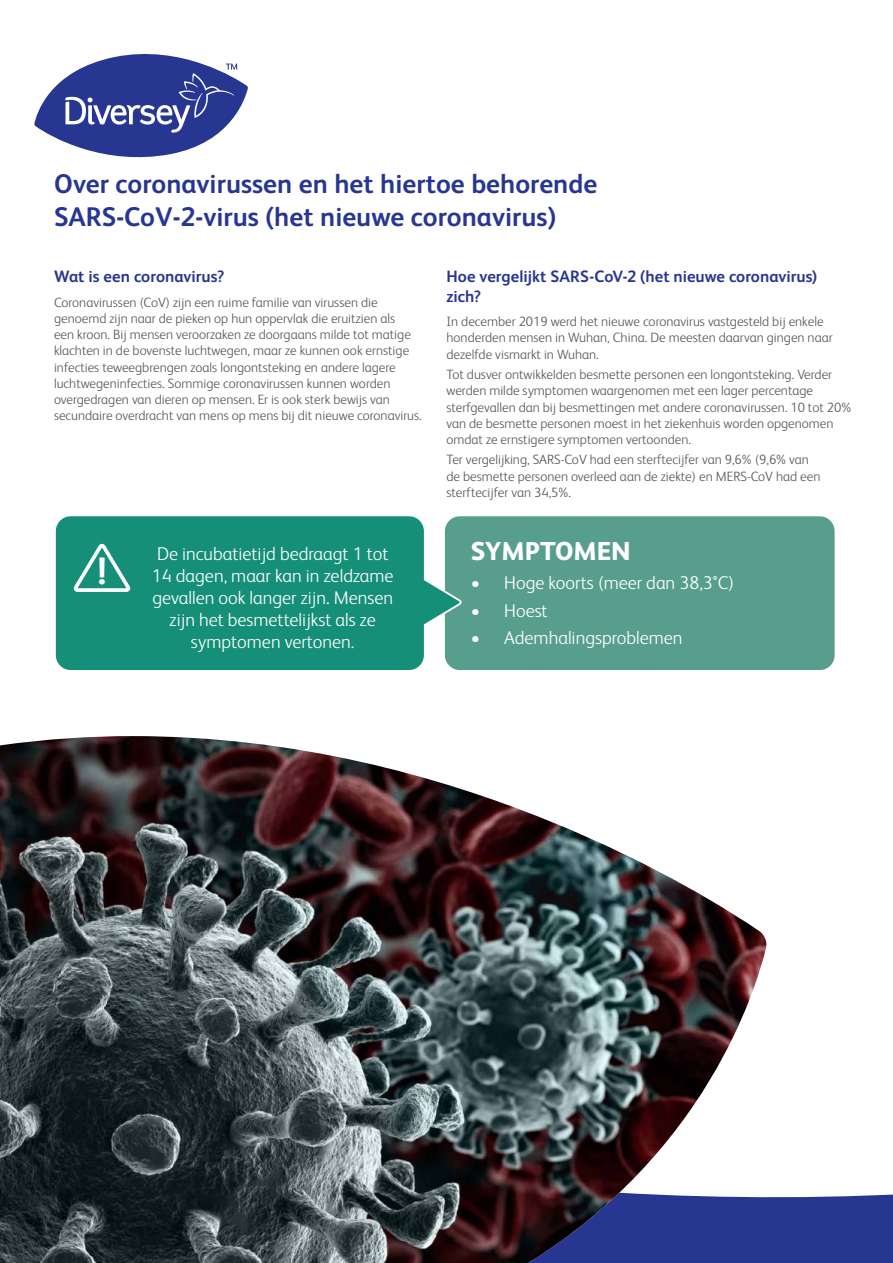
<style>
.page{position:relative;width:893px;height:1263px;background:#fff}
.page>*{position:absolute;margin:0;border:0;box-sizing:border-box;transform-origin:0 0}
.t1{font:800 38.1px "FS Albert Pro";color:#fff}
.t2{font:700 27px/32.4px "FS Albert Pro";color:#273691}
.t3{font:800 25.95px "FS Albert Pro";color:#fff}
.t4{font:300 18.45px/22.2px "FS Albert Pro";color:#fff;text-align:center}
.t5{font:700 16.5px/19.5px "FS Albert Pro";color:#273691}
.t6{font:300 13.5px/16.2px "FS Albert Pro";color:#57585a}
</style>
<div class="page">
<div style="left:767px;top:1194px;width:126px;height:69px;background:#273691"></div>
<svg style="left:34px;top:54px;width:214px;height:104px"></svg>
<img style="left:0;top:736px;width:767px;height:527px">
<div style="left:444px;top:515px;width:391px;height:156px;background:#579f8c;border-radius:16px"></div>
<div style="left:443px;top:514px;width:393px;height:158px;border:2px solid #fff;border-radius:16px"></div>
<svg style="left:55px;top:514px;width:409px;height:158px;background:#2a9883"></svg>
<svg style="left:70px;top:542px;width:62px;height:52px;background:#3ea290"></svg>
<h2 class="t2" style="left:54px;top:170px;width:545px">Over coronavirussen en het hiertoe behorende<br>SARS-CoV-2-virus (het nieuwe coronavirus)</h2>
<p class="t5" style="left:54px;top:268px;width:172px">Wat is een coronavirus?</p>
<p class="t6" style="left:54px;top:295px;width:369px">Coronavirussen (CoV) zijn een ruime familie van virussen die genoemd zijn naar de pieken op hun oppervlak die eruitzien als<br>een kroon. Bij mensen veroorzaken ze doorgaans milde tot matige klachten in de bovenste luchtwegen, maar ze kunnen ook ernstige infecties teweegbrengen zoals longontsteking en andere lagere luchtwegeninfecties. Sommige coronavirussen kunnen worden overgedragen van dieren op mensen. Er is ook sterk bewijs van secundaire overdracht van mens op mens bij dit nieuwe coronavirus.</p>
<h1 class="t1" style="left:97px;top:556px;width:11px">!</h1>
<h3 class="t4" style="left:152px;top:544px;width:243px">De incubatietijd bedraagt 1 tot<br>14 dagen, maar kan in zeldzame gevallen ook langer zijn. Mensen zijn het besmettelijkst als ze symptomen vertonen.</h3>
<p class="t5" style="left:446px;top:268px;width:372px">Hoe vergelijkt SARS-CoV-2 (het nieuwe coronavirus) zich?</p>
<p class="t6" style="left:446px;top:315px;width:388px">In december 2019 werd het nieuwe coronavirus vastgesteld bij enkele honderden mensen in Wuhan, China. De meesten daarvan gingen naar dezelfde vismarkt in Wuhan.</p>
<p class="t6" style="left:446px;top:368px;width:406px">Tot dusver ontwikkelden besmette personen een longontsteking. Verder werden milde symptomen waargenomen met een lager percentage sterfgevallen dan bij besmettingen met andere coronavirussen. 10 tot 20% van de besmette personen moest in het ziekenhuis worden opgenomen omdat ze ernstigere symptomen vertoonden.</p>
<p class="t6" style="left:446px;top:453px;width:375px">Ter vergelijking, SARS-CoV had een sterftecijfer van 9,6% (9,6% van de besmette personen overleed aan de ziekte) en MERS-CoV had een sterftecijfer van 34,5%.</p>
<h3 class="t3" style="left:471px;top:540px;width:161px">SYMPTOMEN</h3>
<h3 class="t4" style="left:471px;top:574px;width:265px">• Hoge koorts (meer dan 38,3°C)</h3>
<h3 class="t4" style="left:471px;top:601px;width:78px">• Hoest</h3>
<h3 class="t4" style="left:471px;top:629px;width:213px">• Ademhalingsproblemen</h3>
</div>
